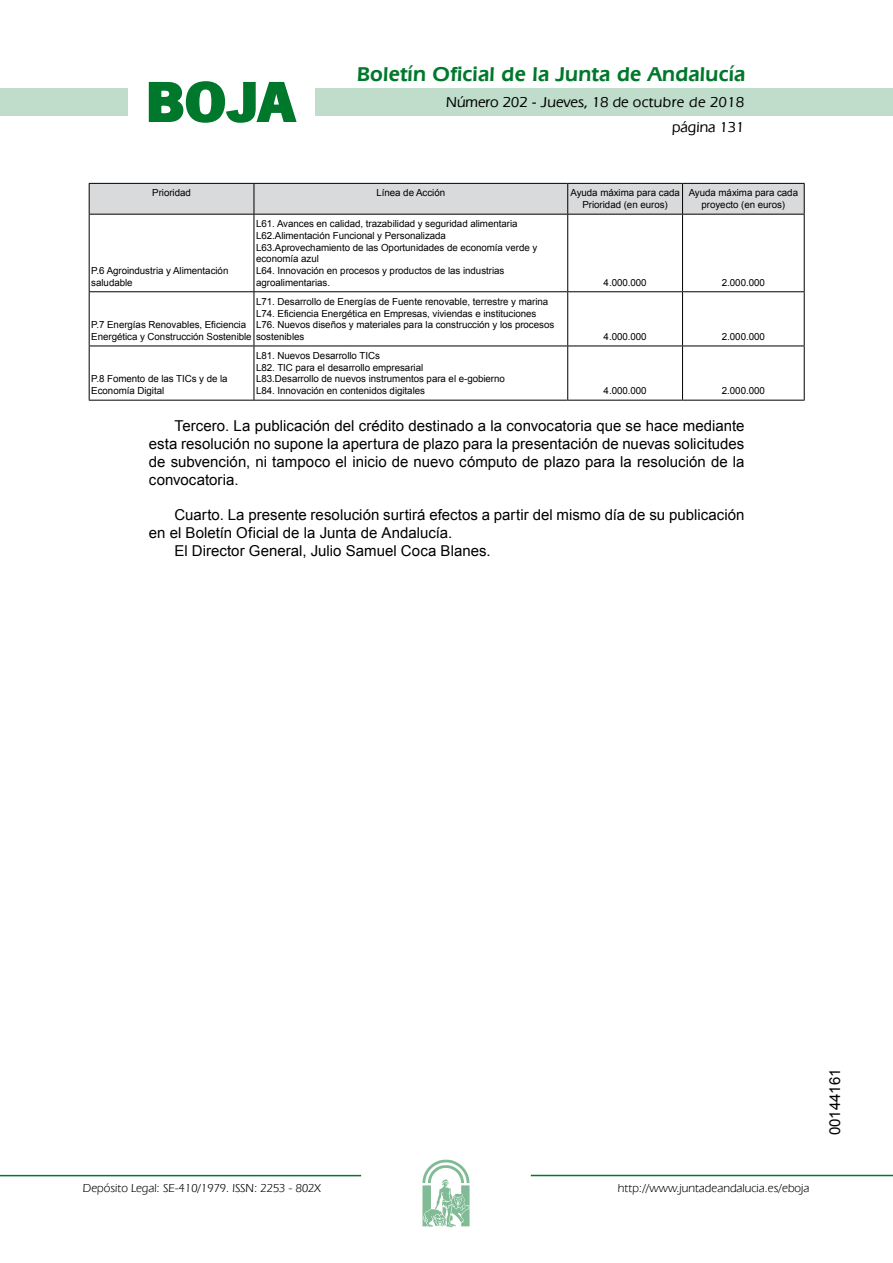
<style>
.page{position:relative;width:893px;height:1263px;background:#fff}
.page>*{position:absolute;margin:0;border:0;box-sizing:border-box;transform-origin:0 0}
.t1{font:700 57.75px "News Got T";color:#00782c;scale:1.14 1}
.t2{font:600 21px "Eras IT Cby BT";letter-spacing:.01em;color:#00782c}
.t3{font:15px/18px "Arial";color:#000;text-align:justify}
.t4{font:500 15px/24.5px "Eras IT Cby BT";color:#000;text-align:right}
.t5{font:12px "Eras IT Cby BT";color:#000}
.t6{font:9.75px/11.7px "Arial";letter-spacing:-.005em;color:#000}
</style>
<div class="page">
<div style="left:315px;top:88px;width:577px;height:28px;background:#bfddca"></div>
<div style="left:0;top:88px;width:128px;height:28px;background:#bfddca"></div>
<hr style="left:0;top:1175px;width:361px;height:1px;background:#00782c">
<svg style="left:422px;top:1159px;width:47px;height:68px"></svg>
<hr style="left:531px;top:1175px;width:361px;height:1px;background:#00782c">
<svg style="left:148px;top:81px;width:149px;height:42px"></svg>
<div style="left:90px;top:184px;width:713px;height:30px;background:#d9dadb"></div>
<hr style="left:89px;top:183px;width:165px;height:1px;background:#000">
<hr style="left:89px;top:184px;width:1px;height:30px;background:#000">
<hr style="left:254px;top:183px;width:313px;height:1px;background:#000">
<hr style="left:253px;top:184px;width:1px;height:30px;background:#000">
<hr style="left:567px;top:183px;width:115px;height:1px;background:#000">
<hr style="left:567px;top:184px;width:1px;height:30px;background:#000">
<hr style="left:682px;top:183px;width:122px;height:1px;background:#000">
<hr style="left:682px;top:184px;width:1px;height:30px;background:#000">
<hr style="left:803px;top:184px;width:1px;height:30px;background:#000">
<hr style="left:89px;top:214px;width:165px;height:1px;background:#000">
<hr style="left:89px;top:215px;width:1px;height:76px;background:#000">
<hr style="left:254px;top:214px;width:313px;height:1px;background:#000">
<hr style="left:253px;top:215px;width:1px;height:76px;background:#000">
<hr style="left:567px;top:214px;width:115px;height:1px;background:#000">
<hr style="left:567px;top:215px;width:1px;height:76px;background:#000">
<hr style="left:682px;top:214px;width:122px;height:1px;background:#000">
<hr style="left:682px;top:215px;width:1px;height:76px;background:#000">
<hr style="left:803px;top:215px;width:1px;height:76px;background:#000">
<hr style="left:89px;top:291px;width:165px;height:1px;background:#000">
<hr style="left:89px;top:292px;width:1px;height:54px;background:#000">
<hr style="left:254px;top:291px;width:313px;height:1px;background:#000">
<hr style="left:253px;top:292px;width:1px;height:54px;background:#000">
<hr style="left:567px;top:291px;width:115px;height:1px;background:#000">
<hr style="left:567px;top:292px;width:1px;height:54px;background:#000">
<hr style="left:682px;top:291px;width:122px;height:1px;background:#000">
<hr style="left:682px;top:292px;width:1px;height:54px;background:#000">
<hr style="left:803px;top:292px;width:1px;height:54px;background:#000">
<hr style="left:89px;top:346px;width:165px;height:1px;background:#000">
<hr style="left:89px;top:346px;width:1px;height:54px;background:#000">
<hr style="left:254px;top:346px;width:313px;height:1px;background:#000">
<hr style="left:253px;top:346px;width:1px;height:54px;background:#000">
<hr style="left:567px;top:346px;width:115px;height:1px;background:#000">
<hr style="left:567px;top:346px;width:1px;height:54px;background:#000">
<hr style="left:682px;top:346px;width:122px;height:1px;background:#000">
<hr style="left:682px;top:346px;width:1px;height:54px;background:#000">
<hr style="left:803px;top:346px;width:1px;height:54px;background:#000">
<hr style="left:89px;top:400px;width:165px;height:1px;background:#000">
<hr style="left:254px;top:400px;width:313px;height:1px;background:#000">
<hr style="left:567px;top:400px;width:115px;height:1px;background:#000">
<hr style="left:682px;top:400px;width:122px;height:1px;background:#000">
<h1 class="t1" style="left:145px;top:68px;width:133px">BOJA</h1>
<h2 class="t2" style="left:357px;top:62px;width:390px">Boletín Oficial de la Junta de Andalucía</h2>
<h3 class="t4" style="left:446px;top:90px;width:300px">Número 202 - Jueves, 18 de octubre de 2018 página 131</h3>
<p class="t6" style="left:152px;top:187px;width:40px">Prioridad</p>
<p class="t6" style="left:376px;top:187px;width:70px">Línea de Acción</p>
<p class="t6" style="left:570px;top:187px;width:111px;text-align:center">Ayuda máxima para cada<br>Prioridad (en euros)</p>
<p class="t6" style="left:688px;top:187px;width:111px;text-align:center">Ayuda máxima para cada proyecto (en euros)</p>
<p class="t6" style="left:91px;top:265px;width:139px">P.6 Agroindustria y Alimentación saludable</p>
<p class="t6" style="left:256px;top:218px;width:283px">L61. Avances en calidad, trazabilidad y seguridad alimentaria L62.Alimentación Funcional y Personalizada L63.Aprovechamiento de las Oportunidades de economía verde y economía azul<br>L64. Innovación en procesos y productos de las industrias agroalimentarias.</p>
<p class="t6" style="left:256px;top:296px;width:300px">L71. Desarrollo de Energías de Fuente renovable, terrestre y marina<br>L74. Eficiencia Energética en Empresas, viviendas e instituciones<br>L76. Nuevos diseños y materiales para la construcción y los procesos</p>
<p class="t6" style="left:91px;top:319px;width:214px">P.7 Energías Renovables, Eficiencia<br>Energética y Construcción Sostenible sostenibles</p>
<p class="t6" style="left:603px;top:277px;width:44px">4.000.000</p>
<p class="t6" style="left:721px;top:277px;width:44px">2.000.000</p>
<p class="t6" style="left:603px;top:331px;width:44px">4.000.000</p>
<p class="t6" style="left:721px;top:331px;width:44px">2.000.000</p>
<p class="t6" style="left:256px;top:350px;width:250px">L81. Nuevos Desarrollo TICs<br>L82. TIC para el desarrollo empresarial<br>L83.Desarrollo de nuevos instrumentos para el e-gobierno L84. Innovación en contenidos digitales</p>
<p class="t6" style="left:91px;top:373px;width:138px">P.8 Fomento de las TICs y de la<br>Economía Digital</p>
<p class="t6" style="left:603px;top:385px;width:44px">4.000.000</p>
<p class="t6" style="left:721px;top:385px;width:44px">2.000.000</p>
<p class="t3" style="left:149px;top:417px;width:597px;text-indent:26px">Tercero. La publicación del crédito destinado a la convocatoria que se hace mediante esta resolución no supone la apertura de plazo para la presentación de nuevas solicitudes de subvención, ni tampoco el inicio de nuevo cómputo de plazo para la resolución de la convocatoria.</p>
<h3 class="t3" style="left:174px;top:506px;width:571px">Cuarto. La presente resolución surtirá efectos a partir del mismo día de su publicación</h3>
<h3 class="t3" style="left:149px;top:524px;width:305px">en el Boletín Oficial de la Junta de Andalucía.</h3>
<h3 class="t3" style="left:174px;top:542px;width:318px">El Director General, Julio Samuel Coca Blanes.</h3>
<p class="t5" style="left:83px;top:1181px;width:239px">Depósito Legal: SE-410/1979. ISSN: 2253 - 802X</p>
<p class="t5" style="left:618px;top:1181px;width:193px">http://www.juntadeandalucia.es/eboja</p>
<h3 class="t3" style="left:826px;top:1135px;width:68px;rotate:-90deg">00144161</h3>
</div>
